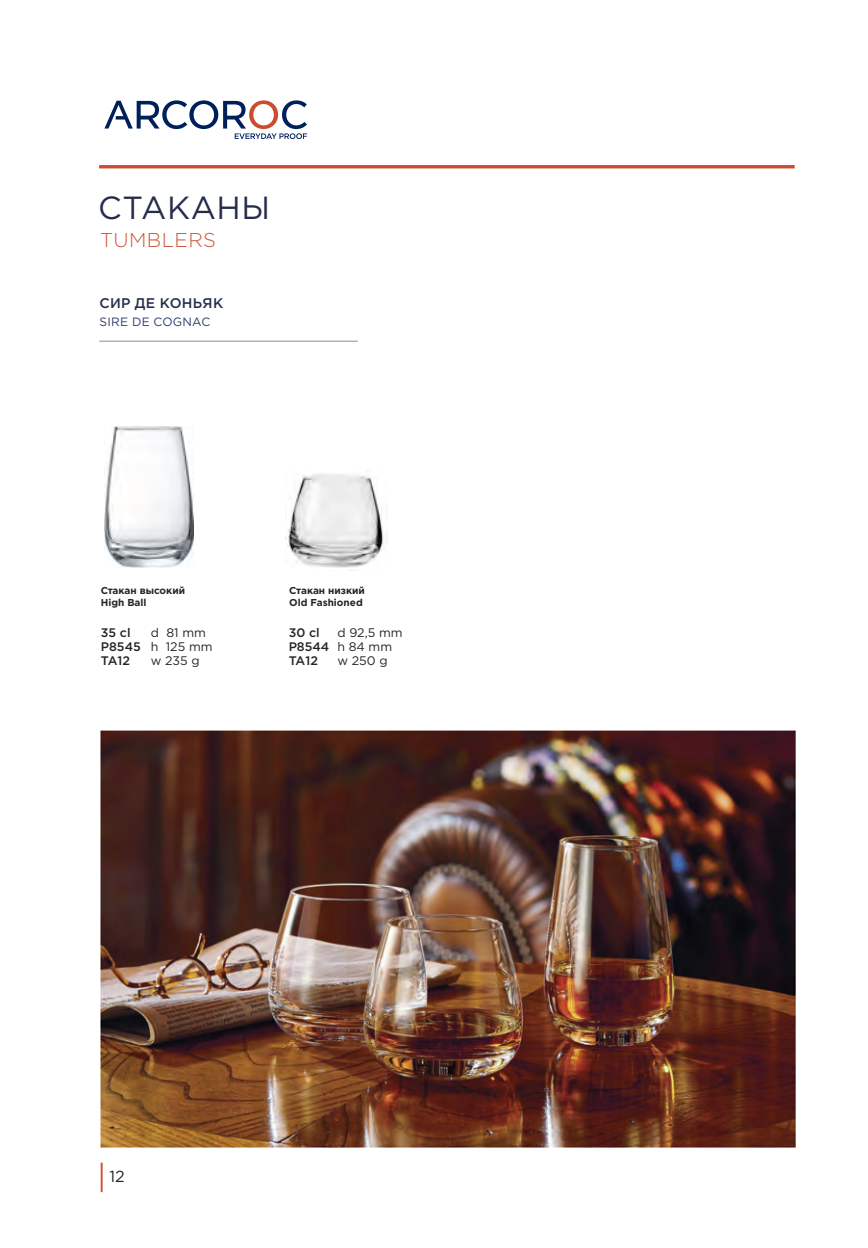
<style>
.page{position:relative;width:868px;height:1248px;background:#fff}
.page>*{position:absolute;margin:0;border:0;box-sizing:border-box;transform-origin:0 0}
.t1{font:32px "Gotham Pro";letter-spacing:.02em;color:#262d4c}
.t2{font:300 20px "Gotham Pro";letter-spacing:.02em;color:#cd573a}
.t3{font:16px "Gotham Pro";color:#262425}
.t4{font:500 14px "Gotham Pro";letter-spacing:.02em;color:#262d4c}
.Стиль_абзаца_2{font:12.4px "Gotham Pro";color:#262425}
.Стиль_абзаца_2-2{font:500 12.4px "Gotham Pro";color:#262425}
.t5{font:12px "Gotham Pro";letter-spacing:.02em;color:#2e396c}
.Стиль_абзаца_2-3{font:700 10px/12px "Gotham Pro";color:#262425}
</style>
<div class="page">
<hr style="left:101px;top:1162px;width:2px;height:29px;background:#cd573a">
<svg style="left:104px;top:100px;width:203px;height:39px"></svg>
<hr style="left:99px;top:165px;width:695px;height:3px;background:#ca4d2f">
<img style="left:287px;top:470px;width:100px;height:101px">
<img style="left:104px;top:426px;width:89px;height:141px">
<hr style="left:99px;top:340px;width:259px;height:2px;background:#b1b1b0">
<img style="left:100px;top:730px;width:695px;height:417px">
<p class="t1" style="left:98px;top:189px;width:173px">СТАКАНЫ</p>
<p class="t2" style="left:100px;top:228px;width:117px">TUMBLERS</p>
<p class="t4" style="left:99px;top:294px;width:125px">CИР ДЕ КОНЬЯК</p>
<p class="t5" style="left:100px;top:315px;width:112px">SIRE DE COGNAC</p>
<p class="Стиль_абзаца_2-3" style="left:101px;top:584px;width:86px">Стакан высокий</p>
<p class="Стиль_абзаца_2-3" style="left:101px;top:596px;width:47px">High Ball</p>
<p class="Стиль_абзаца_2-2" style="left:101px;top:625px;width:31px">35 cl</p>
<p class="Стиль_абзаца_2-2" style="left:101px;top:639px;width:41px">P8545</p>
<p class="Стиль_абзаца_2-2" style="left:101px;top:653px;width:31px">TA12</p>
<p class="Стиль_абзаца_2" style="left:151px;top:625px;width:57px">d 81 mm</p>
<p class="Стиль_абзаца_2" style="left:151px;top:639px;width:63px">h 125 mm</p>
<p class="Стиль_абзаца_2" style="left:151px;top:653px;width:50px">w 235 g</p>
<p class="Стиль_абзаца_2-3" style="left:289px;top:584px;width:77px">Стакан низкий<br>Old Fashioned</p>
<p class="Стиль_абзаца_2-2" style="left:289px;top:625px;width:32px">30 cl</p>
<p class="Стиль_абзаца_2-2" style="left:289px;top:639px;width:42px">P8544</p>
<p class="Стиль_абзаца_2-2" style="left:289px;top:653px;width:31px">TA12</p>
<p class="Стиль_абзаца_2" style="left:337px;top:625px;width:67px">d 92,5 mm</p>
<p class="Стиль_абзаца_2" style="left:337px;top:639px;width:56px">h 84 mm</p>
<p class="Стиль_абзаца_2" style="left:337px;top:653px;width:52px">w 250 g</p>
<p class="t3" style="left:109px;top:1167px;width:17px">12</p>
</div>
